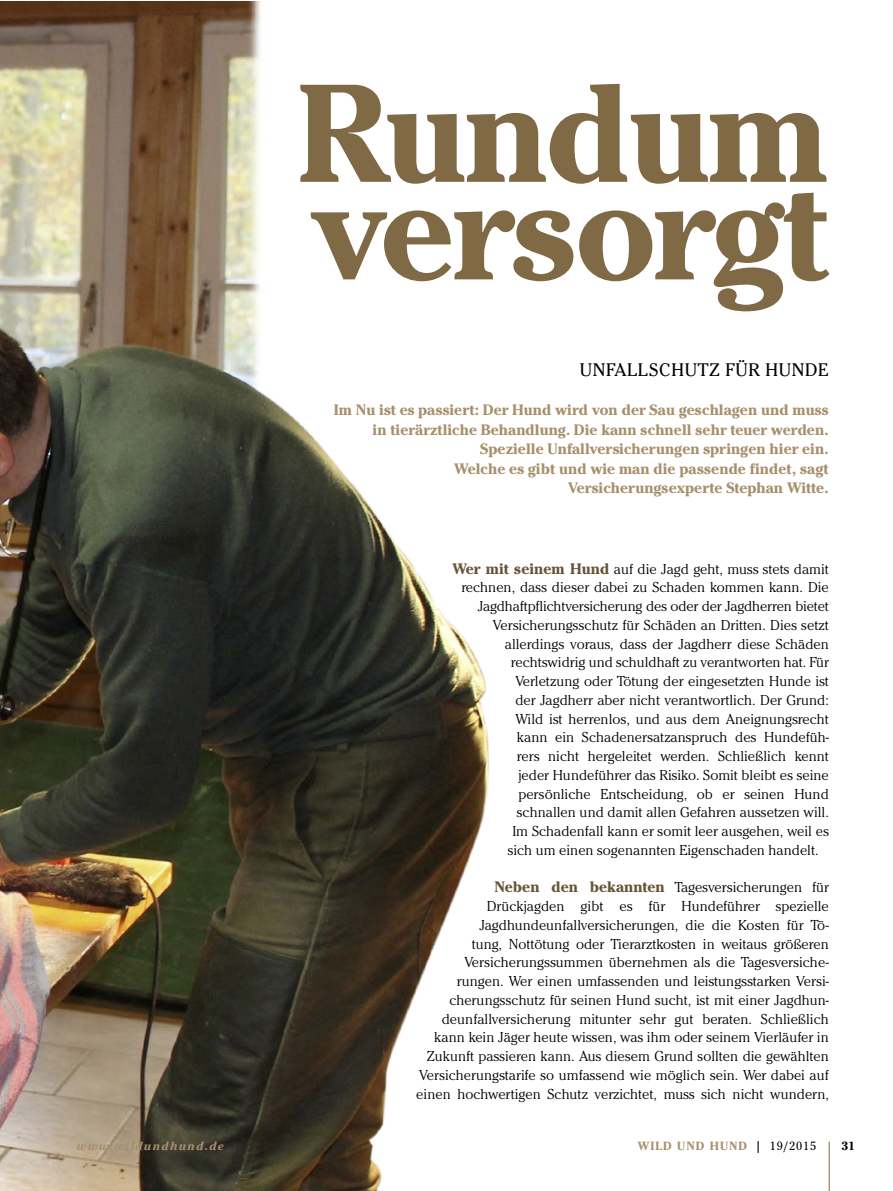
<style>
.page{position:relative;width:893px;height:1191px;background:#fff}
.page>*{position:absolute;margin:0;border:0;box-sizing:border-box;transform-origin:0 0}
.t1{font:700 138px/97.5px "Cheltenham ITC Pro";letter-spacing:-.025em;color:#806945}
.t2{font:18px "Cheltenham ITC Pro";letter-spacing:.04em;color:#000}
.t3{font:700 15px/19.5px "Cheltenham ITC Pro";color:#a78f6a;text-align:right}
.t4{font:300 14.25px/18.8px "Cheltenham ITC Pro";color:#000;text-align:right}
.t5{font:700 11.85px "Cheltenham ITC Pro";letter-spacing:.085em;color:#a78f6a}
.t6{font:italic 700 11.85px "Cheltenham ITC Pro";letter-spacing:.1em;color:#a78f6a}
.t7{font:700 11.85px "Cheltenham ITC Pro";color:#000}
.s1{font-weight:700;font-size:15px;color:#655336}
.s2{color:#000}
.s3{font-weight:400;color:#000}
</style>
<div class="page">
<img style="left:1px;top:1px;width:488px;height:1190px">
<img style="left:0;top:1px;width:1px;height:1190px">
<hr style="left:829px;top:1141px;width:1px;height:50px;background:#806945">
<h1 class="t1" style="left:296px;top:83px;width:534px">Rundum versorgt</h1>
<p class="t2" style="left:580px;top:358px;width:250px">UNFALLSCHUTZ FÜR HUNDE</p>
<p class="t3" style="left:334px;top:400px;width:496px">Im Nu ist es passiert: Der Hund wird von der Sau geschlagen und muss in tierärztliche Behandlung. Die kann schnell sehr teuer werden.<br>Spezielle Unfallversicherungen springen hier ein.<br>Welche es gibt und wie man die passende findet, sagt Versicherungsexperte Stephan Witte.</p>
<p class="t4" style="left:452px;top:559px;width:378px"><span class="s1">Wer mit seinem Hund</span> auf die Jagd geht, muss stets damit</p>
<p class="t4" style="left:461px;top:578px;width:369px">rechnen, dass dieser dabei zu Schaden kommen kann. Die</p>
<p class="t4" style="left:478px;top:597px;width:352px">Jagdhaftpflichtversicherung des oder der Jagdherren bietet</p>
<p class="t4" style="left:493px;top:615px;width:338px">Versicherungsschutz für Schäden an Dritten. Dies setzt</p>
<p class="t4" style="left:505px;top:634px;width:325px">allerdings voraus, dass der Jagdherr diese Schäden</p>
<p class="t4" style="left:511px;top:653px;width:320px">rechtswidrig und schuldhaft zu verantworten hat. Für</p>
<p class="t4" style="left:515px;top:672px;width:315px">Verletzung oder Tötung der eingesetzten Hunde ist</p>
<p class="t4" style="left:515px;top:690px;width:315px">der Jagdherr aber nicht verantwortlich. Der Grund:</p>
<p class="t4" style="left:515px;top:709px;width:315px">Wild ist herrenlos, und aus dem Aneignungsrecht</p>
<p class="t4" style="left:517px;top:728px;width:313px">kann ein Schadenersatzanspruch des Hundefüh-</p>
<p class="t4" style="left:517px;top:747px;width:313px">rers nicht hergeleitet werden. Schließlich kennt</p>
<p class="t4" style="left:518px;top:765px;width:312px">jeder Hundeführer das Risiko. Somit bleibt es seine</p>
<p class="t4" style="left:518px;top:784px;width:312px">persönliche Entscheidung, ob er seinen Hund</p>
<p class="t4" style="left:517px;top:803px;width:314px">schnallen und damit allen Gefahren aussetzen will.</p>
<p class="t4" style="left:512px;top:822px;width:318px">Im Schadenfall kann er somit leer ausgehen, weil es</p>
<p class="t4" style="left:508px;top:840px;width:312px">sich um einen sogenannten Eigenschaden handelt.</p>
<p class="t4" style="left:416px;top:878px;width:414px"><span class="s1">Neben den bekannten</span> Tagesversicherungen für Drückjagden gibt es für Hundeführer spezielle Jagdhundeunfallversicherungen, die die Kosten für Tö-<br>tung, Nottötung oder Tierarztkosten in weitaus größeren Versicherungssummen übernehmen als die Tagesversiche&shy;rungen. Wer einen umfassenden und leistungsstarken Versi&shy;cherungsschutz für seinen Hund sucht, ist mit einer Jagdhun&shy;deunfallversicherung mitunter sehr gut beraten. Schließlich kann kein Jäger heute wissen, was ihm oder seinem Vierläufer in Zukunft passieren kann. Aus diesem Grund sollten die gewählten Versicherungstarife so umfassend wie möglich sein. Wer dabei auf einen hochwertigen Schutz verzichtet, muss sich nicht wundern,</p>
<p class="t6" style="left:77px;top:1138px;width:149px">www.wildundhund.de</p>
<p class="t5" style="left:638px;top:1138px;width:180px">WILD UND HUND <span class="s2">|</span> <span class="s3">19/2015</span></p>
<p class="t7" style="left:841px;top:1138px;width:15px">31</p>
</div>
